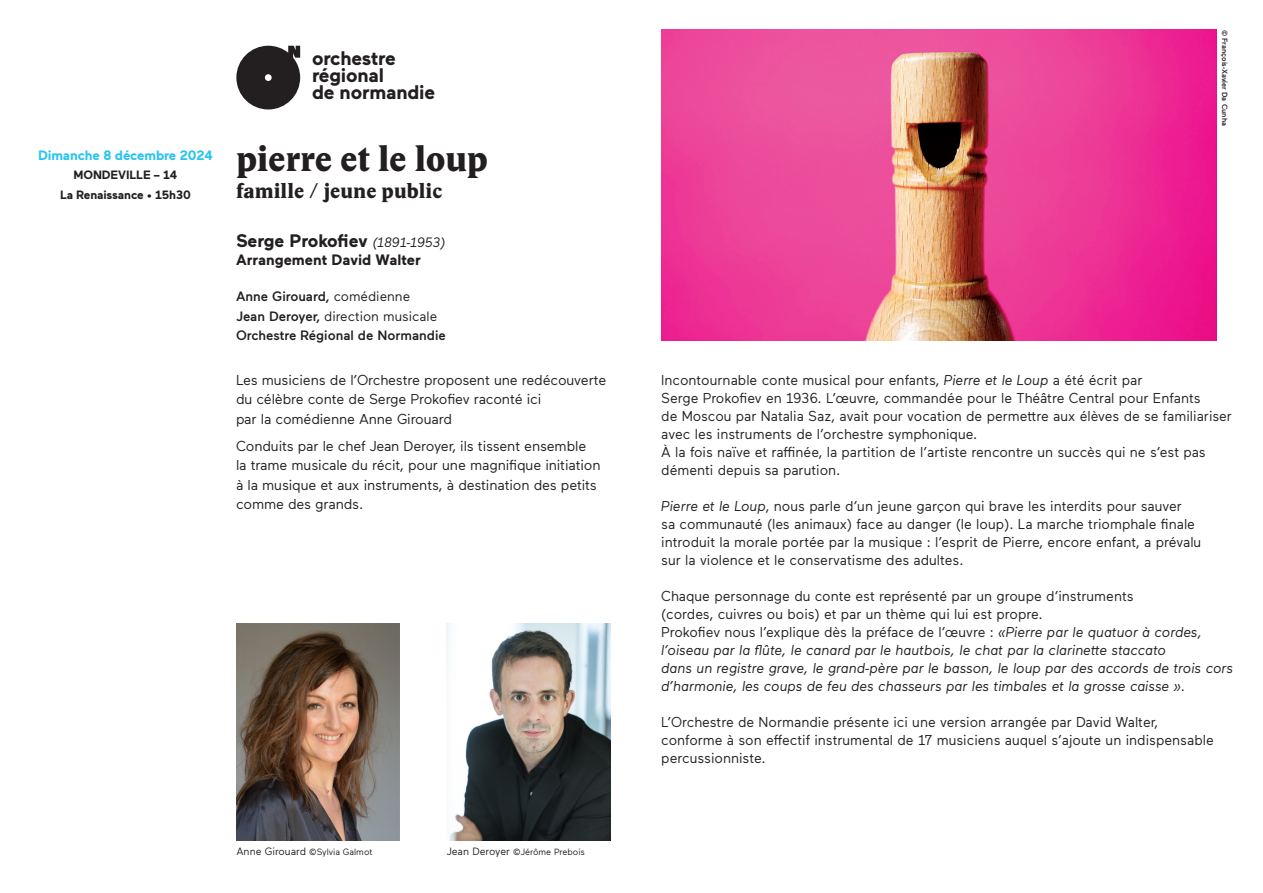
<style>
.page{position:relative;width:1263px;height:893px;background:#fff}
.page>*{position:absolute;margin:0;border:0;box-sizing:border-box;transform-origin:0 0}
.TITRE{font:36px "Stanley Poster";letter-spacing:-.01em;color:#231f20}
.GENRE{font:21px "Stanley Poster";color:#231f20}
.t1{font:700 19.5px "Maax";letter-spacing:-.01em;color:#231f20}
.COMPOSITEUR{font:700 18px "Maax";letter-spacing:-.005em;color:#231f20}
.COMPOSITEUR-2{font:700 15px "Maax";color:#231f20}
.INFO-TEXTE{font:14.25px/18px "Maax";color:#231f20}
.INFO-TEXTE-2{font:italic 14.25px/18px "Maax";color:#231f20}
.TEXTE{font:14.25px/19.5px "Maax";letter-spacing:-.01em;color:#231f20}
.DISTRIBUTION{font:500 13.5px "Maax";color:#231f20}
.DISTRIBUTION-2{font:13.5px "Maax";color:#231f20}
.DATE-TEXTE{font:700 13.5px "Maax";letter-spacing:-.01em;color:#2bc4f3}
.DATE-TEXTE-2{font:700 12px "Maax";letter-spacing:-.01em;color:#231f20}
.t2{font:9px "Maax";color:#231f20}
.DISTRIBUTION-3{font:500 7.5px "Maax";color:#231f20}
.s1{font-weight:400;font-style:italic;font-size:13.5px}
.s2{font-weight:400}
.s3{font-weight:500}
.s4{font-size:10.5px}
.s5{font-style:italic}
.s6{font-style:normal}
</style>
<div class="page">
<img style="left:661px;top:30px;width:555px;height:310px">
<img style="left:236px;top:623px;width:164px;height:217px">
<img style="left:447px;top:623px;width:163px;height:217px">
<svg style="left:236px;top:46px;width:64px;height:63px"></svg>
<p class="DATE-TEXTE" style="left:38px;top:146px;width:176px">Dimanche 8 décembre 2024</p>
<p class="DATE-TEXTE-2" style="left:74px;top:167px;width:105px">MONDEVILLE – 14</p>
<p class="DATE-TEXTE-2" style="left:60px;top:187px;width:132px">La Renaissance • 15h30</p>
<p class="t1" style="left:312px;top:46px;width:85px">orchestre</p>
<p class="t1" style="left:312px;top:63px;width:73px">régional</p>
<p class="t1" style="left:312px;top:80px;width:125px">de normandie</p>
<p class="TITRE" style="left:236px;top:134px;width:254px">pierre et le loup</p>
<p class="GENRE" style="left:236px;top:176px;width:208px">famille / jeune public</p>
<p class="COMPOSITEUR" style="left:236px;top:229px;width:211px">Serge Prokofiev <span class="s1">(1891-1953)</span></p>
<p class="COMPOSITEUR-2" style="left:236px;top:250px;width:186px">Arrangement David Walter</p>
<p class="DISTRIBUTION" style="left:236px;top:288px;width:176px">Anne Girouard, <span class="s2">comédienne</span></p>
<p class="DISTRIBUTION-2" style="left:236px;top:307px;width:203px"><span class="s3">Jean Deroyer,</span> direction musicale</p>
<p class="DISTRIBUTION" style="left:236px;top:327px;width:211px">Orchestre Régional de Normandie</p>
<p class="TEXTE" style="left:236px;top:369px;width:372px">Les musiciens de l’Orchestre proposent une redécouverte du célèbre conte de Serge Prokofiev raconté ici<br>par la comédienne Anne Girouard</p>
<p class="TEXTE" style="left:236px;top:435px;width:366px">Conduits par le chef Jean Deroyer, ils tissent ensemble<br>la trame musicale du récit, pour une magnifique initiation à la musique et aux instruments, à destination des petits comme des grands.</p>
<p class="t2" style="left:236px;top:846px;width:138px"><span class="s4">Anne Girouard</span> ©Sylvia Galmot</p>
<p class="t2" style="left:447px;top:846px;width:140px"><span class="s4">Jean Deroyer</span> ©Jérôme Prebois</p>
<p class="DISTRIBUTION-3" style="left:1229px;top:30px;width:98px;rotate:90deg">© François-Xavier Da Cunha</p>
<p class="INFO-TEXTE" style="left:661px;top:370px;width:572px">Incontournable conte musical pour enfants, <span class="s5">Pierre et le Loup</span> a été écrit par<br>Serge Prokofiev en 1936. L’œuvre, commandée pour le Théâtre Central pour Enfants<br>de Moscou par Natalia Saz, avait pour vocation de permettre aux élèves de se familiariser avec les instruments de l’orchestre symphonique.</p>
<p class="INFO-TEXTE" style="left:661px;top:442px;width:546px">À la fois naïve et raffinée, la partition de l’artiste rencontre un succès qui ne s’est pas démenti depuis sa parution.</p>
<p class="INFO-TEXTE" style="left:661px;top:496px;width:542px"><span class="s5">Pierre et le Loup</span>, nous parle d’un jeune garçon qui brave les interdits pour sauver<br>sa communauté (les animaux) face au danger (le loup). La marche triomphale finale introduit la morale portée par la musique : l’esprit de Pierre, encore enfant, a prévalu sur la violence et le conservatisme des adultes.</p>
<p class="INFO-TEXTE" style="left:661px;top:586px;width:474px">Chaque personnage du conte est représenté par un groupe d’instruments (cordes, cuivres ou bois) et par un thème qui lui est propre.</p>
<p class="INFO-TEXTE-2" style="left:661px;top:622px;width:573px"><span class="s6">Prokofiev nous l’explique dès la préface de l’œuvre :</span> «Pierre par le quatuor à cordes, l’oiseau par la flûte, le canard par le hautbois, le chat par la clarinette staccato<br>dans un registre grave, le grand-père par le basson, le loup par des accords de trois cors d’harmonie, les coups de feu des chasseurs par les timbales et la grosse caisse ».</p>
<p class="INFO-TEXTE" style="left:661px;top:712px;width:554px">L’Orchestre de Normandie présente ici une version arrangée par David Walter, conforme à son effectif instrumental de 17 musiciens auquel s’ajoute un indispensable percussionniste.</p>
</div>
